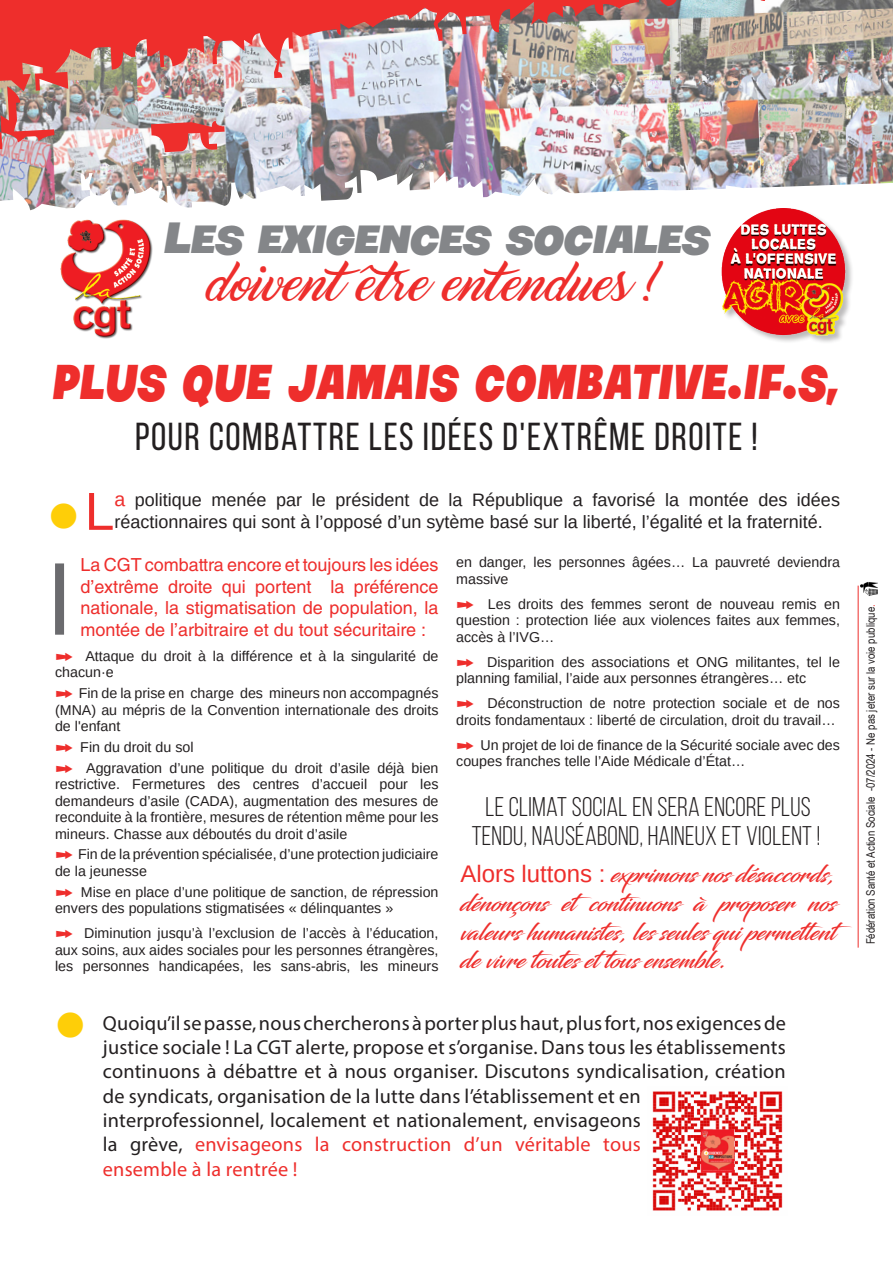
<style>
.page{position:relative;width:893px;height:1263px;background:#fff}
.page>*{position:absolute;margin:0;border:0;box-sizing:border-box;transform-origin:0 0}
.txt_courant{font:53.55px "Arimo";color:#ee2e2c}
.txt_courant-2{font:43.5px "Wingdings";color:#fece08}
.txt_courant-3{font:40.5px "Marguerite";letter-spacing:.01em;color:#ee2e2c}
.txt_courant-4{font:39px "Bebas Neue";letter-spacing:.04em;color:#231f20}
.txt_courant-5{font:36.9px "Danbury Caps PERSONALUSE";letter-spacing:.05em;color:#ee2e2c;scale:.81 1}
.txt_courant-6{font:33px "Danbury Small PERSONALUSE";color:#848689}
.txt_courant-7{font:27px/28.5px "Bebas Neue";letter-spacing:.01em;color:#231f20;text-align:center}
.txt_courant-8{font:24px/28.8px "Blacksword";color:#ee2e2c}
.txt_courant-9{font:20.25px/24.3px "Myriad Pro";letter-spacing:.01em;color:#231f20}
.txt_courant-10{font:18px/21.6px "Helvetica LT Std";color:#ee2e2c;text-align:justify}
.txt_courant-11{font:18px "Arimo";color:#231f20}
.txt_courant-12{font:14.25px/16.5px "Arimo";color:#231f20}
.t1{font:11.7px "Arial Narrow";color:#231f20}
.s1{font-size:19.5px;color:#ee2e2c}
.s2{font-family:"Follow The Arrow";color:#ee2e2c}
.s3{font-family:"Arimo"}
.s4{color:#ee2e2c}
</style>
<div class="page">
<div style="left:55px;top:563px;width:9px;height:72px;background:#6b6b6e"></div>
<img style="left:60px;top:219px;width:93px;height:120px">
<div style="left:722px;top:208px;width:132px;height:136px;background:#231f20;opacity:.3"></div>
<img style="left:721px;top:210px;width:127px;height:125px">
<img style="left:0;top:0;width:893px;height:210px">
<img style="left:860px;top:582px;width:17px;height:14px">
<hr style="left:858px;top:586px;width:1px;height:362px;background:#ee2e2c">
<img style="left:652px;top:1091px;width:131px;height:120px">
<p class="txt_courant-6" style="left:165px;top:223px;width:547px">Les exigences sociales</p>
<p class="txt_courant-3" style="left:206px;top:264px;width:462px">doiventêtre entendues !</p>
<p class="txt_courant-5" style="left:54px;top:365px;width:971px">PLUS QUE JAMAIS COMBATIVE.IF.S,</p>
<p class="txt_courant-4" style="left:135px;top:415px;width:624px">POUR COMBATTRE LES IDÉES D'EXTRÊME DROITE !</p>
<p class="txt_courant" style="left:85px;top:477px;width:31px">L</p>
<p class="txt_courant-11" style="left:114px;top:489px;width:727px"><span class="s1">a</span> politique menée par le président de la République a favorisé la montée des idées</p>
<p class="txt_courant-2" style="left:48px;top:493px;width:34px">●</p>
<p class="txt_courant-11" style="left:114px;top:510px;width:710px">réactionnaires qui sont à l’opposé d’un sytème basé sur la liberté, l’égalité et la fraternité.</p>
<p class="txt_courant-10" style="left:81px;top:554px;width:359px">La CGT combattra encore et toujours les idées d’extrême droite qui portent la préférence nationale, la stigmatisation de population, la montée de l’arbitraire et du tout sécuritaire :</p>
<p class="txt_courant-12" style="left:55px;top:648px;width:385px"><span class="s2">K</span> Attaque du droit à la différence et à la singularité de chacun·e</p>
<p class="txt_courant-12" style="left:55px;top:685px;width:385px;text-align:justify"><span class="s2">K</span> Fin de la prise en charge des mineurs non accompagnés (MNA) au mépris de la Convention internationale des droits de l'enfant</p>
<p class="txt_courant-12" style="left:55px;top:739px;width:140px"><span class="s2">K</span> Fin du droit du sol</p>
<p class="txt_courant-12" style="left:55px;top:759px;width:385px;text-align:justify"><span class="s2">K</span> Aggravation d’une politique du droit d’asile déjà bien restrictive. Fermetures des centres d’accueil pour les demandeurs d’asile (CADA), augmentation des mesures de reconduite à la frontière, mesures de rétention même pour les mineurs. Chasse aux déboutés du droit d’asile</p>
<p class="txt_courant-12" style="left:55px;top:846px;width:385px"><span class="s2">K</span> Fin de la prévention spécialisée, d’une protection judiciaire de la jeunesse</p>
<p class="txt_courant-12" style="left:55px;top:883px;width:385px"><span class="s2">K</span> Mise en place d’une politique de sanction, de répression envers des populations stigmatisées « délinquantes »</p>
<p class="txt_courant-12" style="left:55px;top:925px;width:385px;text-align:justify"><span class="s2">K</span> Diminution jusqu’à l’exclusion de l’accès à l’éducation, aux soins, aux aides sociales pour les personnes étrangères, les personnes handicapées, les sans-abris, les mineurs</p>
<p class="txt_courant-12" style="left:456px;top:554px;width:385px">en danger, les personnes âgées… La pauvreté deviendra massive</p>
<p class="txt_courant-12" style="left:456px;top:596px;width:385px;text-align:justify"><span class="s2">K</span> Les droits des femmes seront de nouveau remis en question : protection liée aux violences faites aux femmes, accès à l’IVG…</p>
<p class="txt_courant-12" style="left:456px;top:654px;width:385px"><span class="s2">K</span> Disparition des associations et ONG militantes, tel le planning familial, l’aide aux personnes étrangères… etc</p>
<p class="txt_courant-12" style="left:456px;top:695px;width:385px"><span class="s2">K</span> Déconstruction de notre protection sociale et de nos droits fondamentaux : liberté de circulation, droit du travail…</p>
<p class="txt_courant-12" style="left:456px;top:737px;width:385px"><span class="s2">K</span> Un projet de loi de finance de la Sécurité sociale avec des coupes franches telle l’Aide Médicale d’État…</p>
<p class="txt_courant-7" style="left:472px;top:792px;width:350px">LE CLIMAT SOCIAL EN SERA ENCORE PLUS<br>TENDU, NAUSÉABOND, HAINEUX ET VIOLENT !</p>
<p class="txt_courant-8" style="left:460px;top:859px;width:394px"><span class="s3">Alors luttons :</span> exprimons nos désaccords, dénonçons etcontinuons à proposer nos valeurs humanistes, les seules qui permettent de vivre toutes ettous ensemble.</p>
<p class="t1" style="left:862px;top:944px;width:342px;rotate:-90deg">Fédération Santé et Action Sociale -07/2024 - Ne pas jeter sur la voie publique<span class="s4">.</span></p>
<p class="txt_courant-2" style="left:54px;top:1001px;width:34px">●</p>
<p class="txt_courant-9" style="left:103px;top:1010px;width:684px">Quoiqu’il se passe, nous chercherons à porter plus haut, plus fort, nos exigences de justice sociale ! La CGT alerte, propose et s’organise. Dans tous les établissements continuons à débattre et à nous organiser. Discutons syndicalisation, création de syndicats, organisation de la lutte dans l’établissement et en interprofessionnel, localement et nationalement, envisageons<br>la grève, <span class="s4">envisageons la construction d’un véritable tous<br>ensemble à la rentrée !</span></p>
</div>
